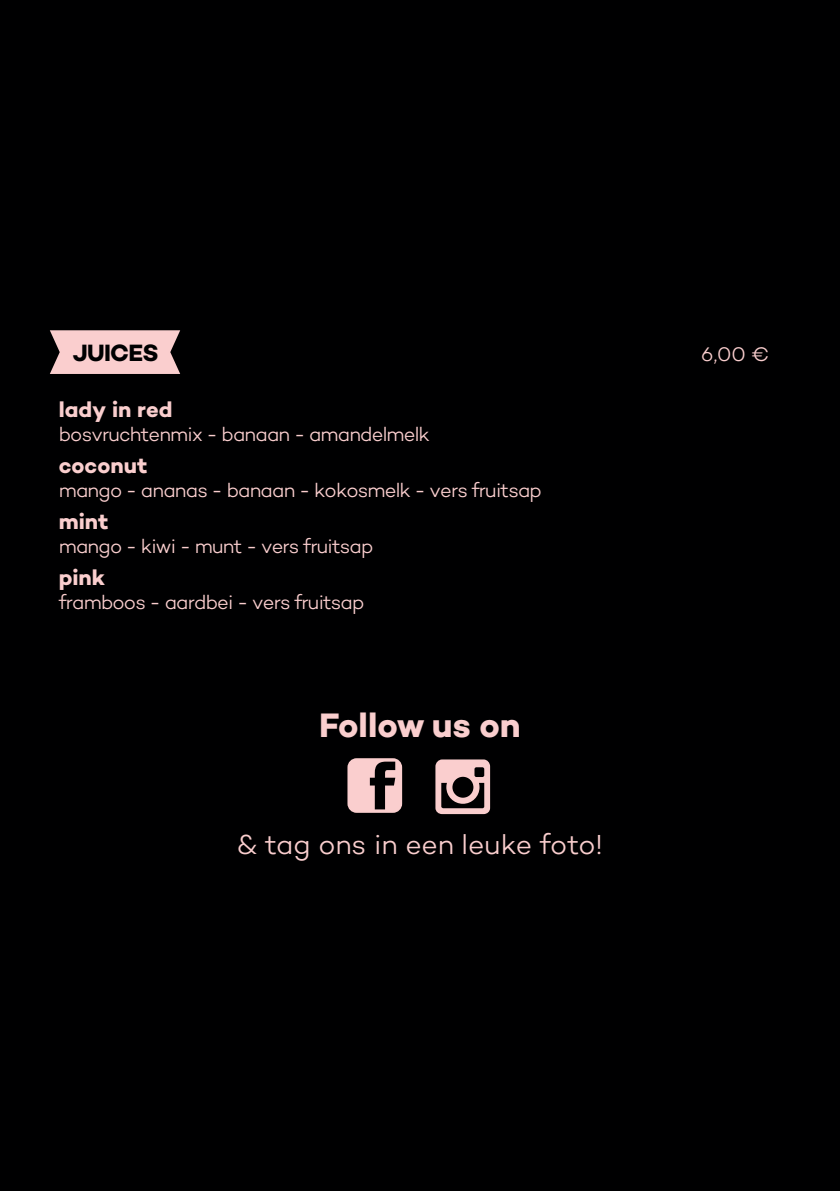
<style>
.page{position:relative;width:840px;height:1191px;background:#fff}
.page>*{position:absolute;margin:0;border:0;box-sizing:border-box;transform-origin:0 0}
.t1{font:34.4px "Campton Bold DEMO";letter-spacing:-.005em;color:#facece}
.t2{font:28px "Campton Light DEMO";letter-spacing:-.005em;color:#facece}
.t3{font:24px "Campton Bold DEMO";letter-spacing:-.03em;color:#000001}
.t4{font:22px "Campton Bold DEMO";color:#facece}
.t5{font:20px "Campton Light DEMO";letter-spacing:-.04em;color:#facece}
</style>
<div class="page">
<div style="left:0;top:0;width:839px;height:1191px;background:#000001"></div>
<svg style="left:50px;top:330px;width:130px;height:44px;background:#e5bdbd"></svg>
<svg style="left:435px;top:759px;width:55px;height:55px"></svg>
<svg style="left:347px;top:758px;width:55px;height:55px"></svg>
<p class="t3" style="left:73px;top:339px;width:87px">JUICES</p>
<p class="t4" style="left:59px;top:397px;width:115px">lady in red</p>
<p class="t5" style="left:59px;top:424px;width:372px">bosvruchtenmix - banaan - amandelmelk</p>
<p class="t4" style="left:59px;top:453px;width:90px">coconut</p>
<p class="t5" style="left:59px;top:480px;width:484px">mango - ananas - banaan - kokosmelk - vers fruitsap</p>
<p class="t4" style="left:59px;top:509px;width:51px">mint</p>
<p class="t5" style="left:59px;top:536px;width:316px">mango - kiwi - munt - vers fruitsap</p>
<p class="t4" style="left:59px;top:565px;width:48px">pink</p>
<p class="t5" style="left:59px;top:592px;width:307px">framboos - aardbei - vers fruitsap</p>
<h1 class="t1" style="left:319px;top:705px;width:203px">Follow us on</h1>
<h2 class="t2" style="left:237px;top:829px;width:367px">&amp; tag ons in een leuke foto!</h2>
<p class="t5" style="left:700px;top:344px;width:69px">6,00 €</p>
</div>
